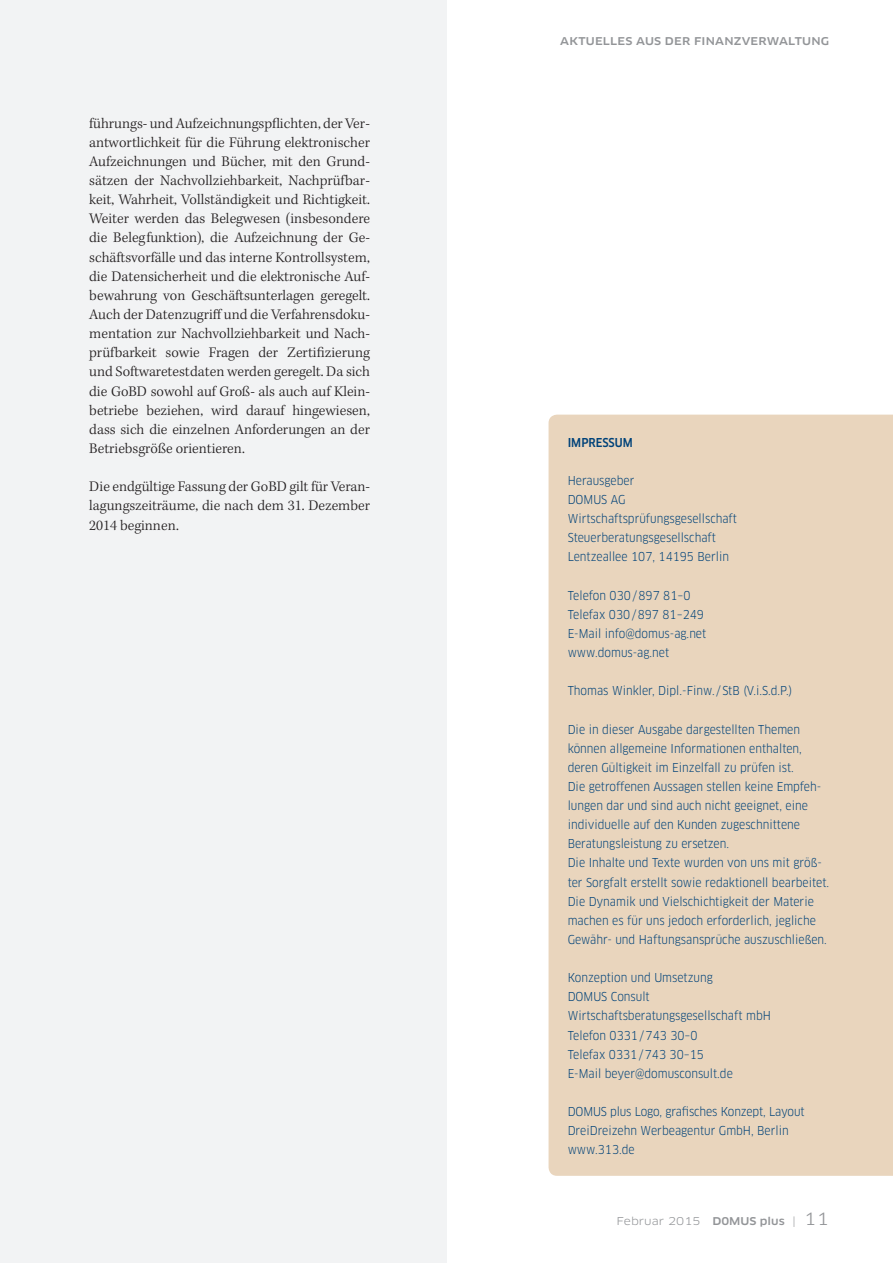
<style>
.page{position:relative;width:893px;height:1263px;background:#fff}
.page>*{position:absolute;margin:0;border:0;box-sizing:border-box;transform-origin:0 0}
.t1{font:300 15px/19.2px "Kepler Std";color:#231f20;text-align:justify}
.t2{font:12px/19.2px "Clan Pro Narr";color:#004279}
.t3{font:500 12px "Clan Pro Narr";color:#004279}
.t4{font:500 expanded 10.5px "Clan Pro";letter-spacing:.02em;color:#939598}
.t5{font:expanded 10.5px "Clan Pro";color:#939598}
.s1{font-weight:500}
.s2{font-size:16.5px}
</style>
<div class="page">
<div style="left:0;top:0;width:446px;height:1263px;background:#f2f3f4"></div>
<div style="left:549px;top:415px;width:344px;height:761px;background:#e9d5bd"></div>
<p class="t1" style="left:89px;top:114px;width:282px">führungs- und Aufzeichnungspflichten, der Ver&shy;antwortlichkeit für die Führung elektronischer Aufzeichnungen und Bücher, mit den Grund&shy;sätzen der Nachvollziehbarkeit, Nachprüfbar&shy;keit, Wahrheit, Vollständigkeit und Richtigkeit.<br>Weiter werden das Belegwesen (insbesondere die Belegfunktion), die Aufzeichnung der Ge&shy;schäftsvorfälle und das interne Kontrollsystem, die Datensicherheit und die elektronische Auf&shy;bewahrung von Geschäftsunterlagen geregelt.<br>Auch der Datenzugriff und die Verfahrensdoku&shy;mentation zur Nachvollziehbarkeit und Nach&shy;prüfbarkeit sowie Fragen der Zertifizierung und Softwaretestdaten werden geregelt. Da sich die GoBD sowohl auf Groß- als auch auf Klein&shy;betriebe beziehen, wird darauf hingewiesen, dass sich die einzelnen Anforderungen an der Betriebsgröße orientieren.</p>
<p class="t1" style="left:89px;top:478px;width:282px">Die endgültige Fassung der GoBD gilt für Veran&shy;lagungszeiträume, die nach dem 31. Dezember 2014 beginnen.</p>
<p class="t4" style="left:560px;top:35px;width:18px">AKTUELLES</p>
<p class="t4" style="left:636px;top:35px;width:38px">AUS DER</p>
<p class="t4" style="left:694px;top:35px;width:103px">FINANZVERWALTUN</p>
<p class="t4" style="left:821px;top:35px;width:10px">G</p>
<p class="t3" style="left:568px;top:435px;width:67px">IMPRESSUM</p>
<p class="t2" style="left:568px;top:471px;width:171px">Herausgeber<br>DOMUS AG<br>Wirtschaftsprüfungsgesellschaft<br>Steuerberatungsgesellschaft<br>Lentzeallee 107, 14195 Berlin</p>
<p class="t2" style="left:568px;top:585px;width:140px">Telefon 030/897 81–0<br>Telefax 030/897 81–249<br>E-Mail info@domus-ag.net www.domus-ag.net</p>
<p class="t2" style="left:568px;top:681px;width:226px">Thomas Winkler, Dipl.-Finw./StB (V.i.S.d.P.)</p>
<p class="t2" style="left:568px;top:719px;width:263px">Die in dieser Ausgabe dargestellten Themen können allgemeine Informationen enthalten, deren Gültigkeit im Einzelfall zu prüfen ist.<br>Die getroffenen Aussagen stellen keine Empfeh&shy;lungen dar und sind auch nicht geeignet, eine individuelle auf den Kunden zugeschnittene Beratungsleistung zu ersetzen.<br>Die Inhalte und Texte wurden von uns mit größ&shy;ter Sorgfalt erstellt sowie redaktionell bearbeitet.<br>Die Dynamik und Vielschichtigkeit der Materie machen es für uns jedoch erforderlich, jegliche Gewähr- und Haftungsansprüche auszuschließen.</p>
<p class="t2" style="left:568px;top:968px;width:205px">Konzeption und Umsetzung<br>DOMUS Consult<br>Wirtschaftsberatungsgesellschaft mbH<br>Telefon 0331/743 30–0<br>Telefax 0331/743 30–15<br>E-Mail beyer@domusconsult.de</p>
<p class="t2" style="left:568px;top:1102px;width:238px">DOMUS plus Logo, grafisches Konzept, Layout<br>DreiDreizehn Werbeagentur GmbH, Berlin www.313.de</p>
<p class="t5" style="left:617px;top:1215px;width:214px">Februar 2015 <span class="s1">D0MUS plus</span> | <span class="s2">11</span></p>
</div>
